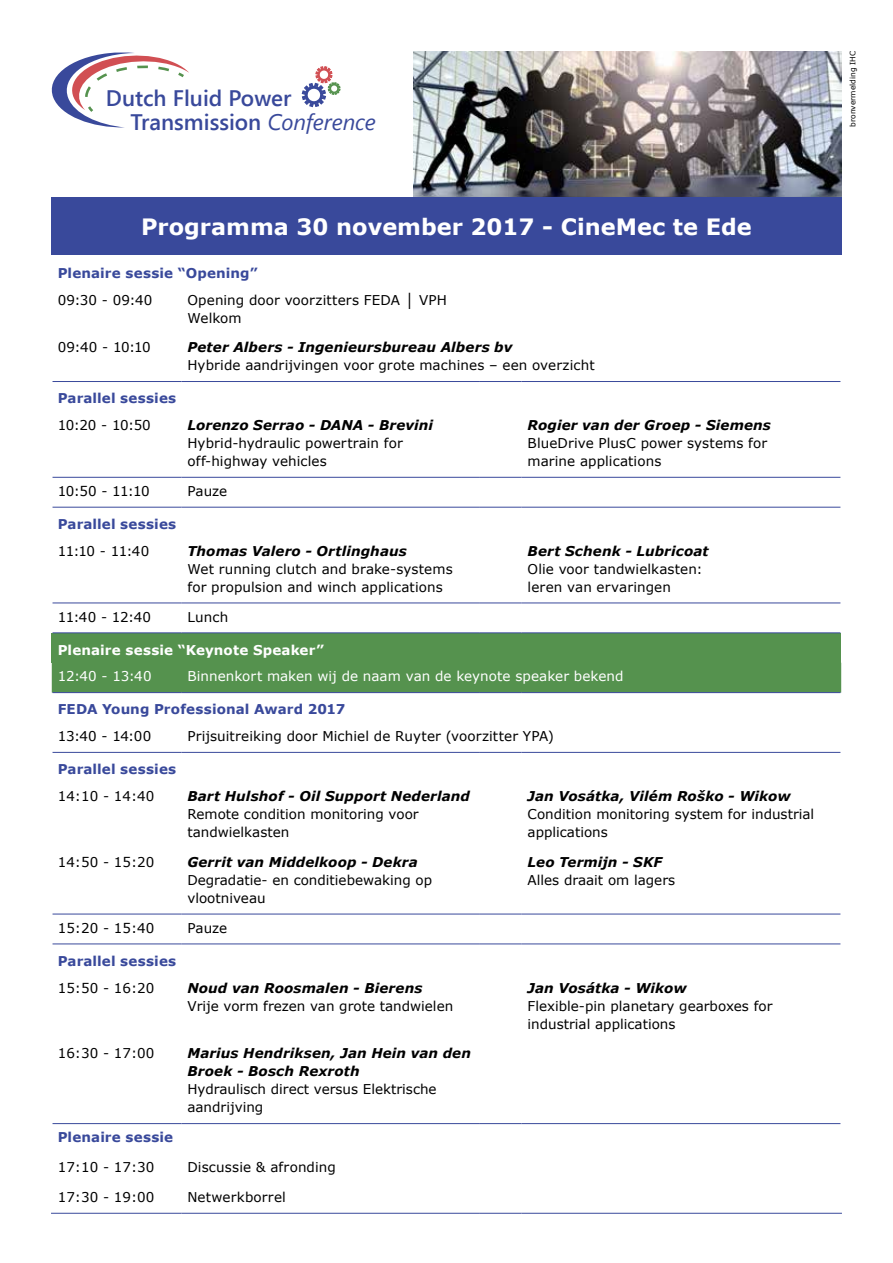
<style>
.page{position:relative;width:893px;height:1263px;background:#fff}
.page>*{position:absolute;margin:0;border:0;box-sizing:border-box;transform-origin:0 0}
.t1{font:600 22.5px/24.2px "Segoe UI";color:#39499b}
.t2{font:700 22.5px "Verdana";color:#fff}
.t3{font:13.5px/18px "Verdana";color:#000}
.t4{font:italic 700 13.5px/18px "Verdana";letter-spacing:.005em;color:#000}
.t5{font:700 13.5px "Verdana";letter-spacing:.01em;color:#39499b}
.t6{font:13.5px "Verdana";letter-spacing:.005em;color:#fff}
.t7{font:700 13.5px "Verdana";letter-spacing:.01em;color:#fff}
.t8{font:7.5px "Verdana";color:#000}
.s1{font-weight:400;font-style:italic}
</style>
<div class="page">
<img style="left:414px;top:51px;width:428px;height:147px">
<div style="left:51px;top:198px;width:791px;height:57px;background:#39499b"></div>
<div style="left:52px;top:633px;width:789px;height:30px;background:#55924e"></div>
<div style="left:52px;top:663px;width:789px;height:30px;background:#55924e"></div>
<hr style="left:53px;top:381px;width:128px;height:1px;background:#39499b">
<hr style="left:181px;top:381px;width:298px;height:1px;background:#39499b">
<hr style="left:479px;top:381px;width:43px;height:1px;background:#39499b">
<hr style="left:522px;top:381px;width:318px;height:1px;background:#39499b">
<hr style="left:53px;top:477px;width:128px;height:1px;background:#39499b">
<hr style="left:181px;top:477px;width:298px;height:1px;background:#39499b">
<hr style="left:479px;top:477px;width:43px;height:1px;background:#39499b">
<hr style="left:522px;top:477px;width:318px;height:1px;background:#39499b">
<hr style="left:53px;top:507px;width:128px;height:1px;background:#39499b">
<hr style="left:181px;top:507px;width:298px;height:1px;background:#39499b">
<hr style="left:479px;top:507px;width:43px;height:1px;background:#39499b">
<hr style="left:522px;top:507px;width:318px;height:1px;background:#39499b">
<hr style="left:53px;top:603px;width:128px;height:1px;background:#39499b">
<hr style="left:181px;top:603px;width:298px;height:1px;background:#39499b">
<hr style="left:479px;top:603px;width:43px;height:1px;background:#39499b">
<hr style="left:522px;top:603px;width:318px;height:1px;background:#39499b">
<hr style="left:53px;top:633px;width:128px;height:1px;background:#39499b">
<hr style="left:181px;top:633px;width:298px;height:1px;background:#39499b">
<hr style="left:479px;top:633px;width:43px;height:1px;background:#39499b">
<hr style="left:522px;top:633px;width:318px;height:1px;background:#39499b">
<hr style="left:53px;top:692px;width:128px;height:1px;background:#39499b">
<hr style="left:181px;top:692px;width:298px;height:1px;background:#39499b">
<hr style="left:479px;top:692px;width:43px;height:1px;background:#39499b">
<hr style="left:522px;top:692px;width:318px;height:1px;background:#39499b">
<hr style="left:53px;top:752px;width:128px;height:1px;background:#39499b">
<hr style="left:181px;top:752px;width:298px;height:1px;background:#39499b">
<hr style="left:479px;top:752px;width:43px;height:1px;background:#39499b">
<hr style="left:522px;top:752px;width:318px;height:1px;background:#39499b">
<hr style="left:53px;top:944px;width:128px;height:1px;background:#39499b">
<hr style="left:181px;top:944px;width:298px;height:1px;background:#39499b">
<hr style="left:479px;top:944px;width:43px;height:1px;background:#39499b">
<hr style="left:522px;top:944px;width:318px;height:1px;background:#39499b">
<hr style="left:51px;top:1213px;width:130px;height:1px;background:#39499b">
<hr style="left:181px;top:1213px;width:298px;height:1px;background:#39499b">
<hr style="left:479px;top:1213px;width:43px;height:1px;background:#39499b">
<hr style="left:522px;top:1213px;width:320px;height:1px;background:#39499b">
<hr style="left:53px;top:914px;width:128px;height:1px;background:#39499b">
<hr style="left:181px;top:914px;width:298px;height:1px;background:#39499b">
<hr style="left:479px;top:914px;width:43px;height:1px;background:#39499b">
<hr style="left:522px;top:914px;width:318px;height:1px;background:#39499b">
<hr style="left:53px;top:1123px;width:128px;height:1px;background:#39499b">
<hr style="left:181px;top:1123px;width:298px;height:1px;background:#39499b">
<hr style="left:479px;top:1123px;width:43px;height:1px;background:#39499b">
<hr style="left:522px;top:1123px;width:318px;height:1px;background:#39499b">
<svg style="left:51px;top:52px;width:138px;height:76px"></svg>
<svg style="left:302px;top:66px;width:38px;height:41px"></svg>
<h1 class="t1" style="left:131px;top:85px;width:247px;text-indent:-25px">Dutch Fluid Power<br>Transmission <span class="s1">Conference</span></h1>
<h1 class="t2" style="left:141px;top:211px;width:612px">Programma 30 november 2017 - CineMec te Ede</h1>
<p class="t5" style="left:58px;top:263px;width:202px">Plenaire sessie “Opening”</p>
<p class="t3" style="left:58px;top:290px;width:96px">09:30 - 09:40</p>
<p class="t3" style="left:187px;top:290px;width:261px">Opening door voorzitters FEDA │ VPH<br>Welkom</p>
<p class="t3" style="left:58px;top:338px;width:95px">09:40 - 10:10</p>
<p class="t4" style="left:187px;top:338px;width:327px">Peter Albers - Ingenieursbureau Albers bv</p>
<p class="t3" style="left:187px;top:356px;width:409px">Hybride aandrijvingen voor grote machines – een overzicht</p>
<p class="t5" style="left:58px;top:389px;width:120px">Parallel sessies</p>
<p class="t3" style="left:58px;top:416px;width:95px">10:20 - 10:50</p>
<p class="t4" style="left:187px;top:416px;width:247px">Lorenzo Serrao - DANA - Brevini</p>
<p class="t3" style="left:187px;top:434px;width:217px">Hybrid-hydraulic powertrain for off-highway vehicles</p>
<p class="t4" style="left:528px;top:416px;width:245px">Rogier van der Groep - Siemens</p>
<p class="t3" style="left:528px;top:434px;width:241px">BlueDrive PlusC power systems for marine applications</p>
<p class="t3" style="left:58px;top:482px;width:93px">10:50 - 11:10</p>
<p class="t3" style="left:187px;top:482px;width:41px">Pauze</p>
<p class="t5" style="left:58px;top:514px;width:120px">Parallel sessies</p>
<p class="t3" style="left:58px;top:542px;width:93px">11:10 - 11:40</p>
<p class="t4" style="left:187px;top:542px;width:221px">Thomas Valero - Ortlinghaus</p>
<p class="t3" style="left:187px;top:560px;width:267px">Wet running clutch and brake-systems for propulsion and winch applications</p>
<p class="t4" style="left:528px;top:542px;width:182px">Bert Schenk - Lubricoat</p>
<p class="t3" style="left:528px;top:560px;width:176px">Olie voor tandwielkasten: leren van ervaringen</p>
<p class="t3" style="left:58px;top:608px;width:95px">11:40 - 12:40</p>
<p class="t3" style="left:187px;top:608px;width:42px">Lunch</p>
<p class="t7" style="left:58px;top:640px;width:268px">Plenaire sessie “Keynote Speaker”</p>
<p class="t6" style="left:58px;top:667px;width:95px">12:40 - 13:40</p>
<p class="t6" style="left:187px;top:667px;width:438px">Binnenkort maken wij de naam van de keynote speaker bekend</p>
<p class="t5" style="left:58px;top:700px;width:289px">FEDA Young Professional Award 2017</p>
<p class="t3" style="left:58px;top:727px;width:95px">13:40 - 14:00</p>
<p class="t3" style="left:187px;top:727px;width:368px">Prijsuitreiking door Michiel de Ruyter (voorzitter YPA)</p>
<p class="t5" style="left:58px;top:760px;width:120px">Parallel sessies</p>
<p class="t3" style="left:58px;top:787px;width:98px">14:10 - 14:40</p>
<p class="t4" style="left:187px;top:787px;width:284px">Bart Hulshof - Oil Support Nederland</p>
<p class="t3" style="left:187px;top:805px;width:233px">Remote condition monitoring voor tandwielkasten</p>
<p class="t4" style="left:528px;top:787px;width:264px">Jan Vosátka, Vilém Roško - Wikow</p>
<p class="t3" style="left:528px;top:805px;width:288px">Condition monitoring system for industrial applications</p>
<p class="t3" style="left:58px;top:853px;width:98px">14:50 - 15:20</p>
<p class="t4" style="left:187px;top:853px;width:232px">Gerrit van Middelkoop - Dekra</p>
<p class="t3" style="left:187px;top:871px;width:246px">Degradatie- en conditiebewaking op vlootniveau</p>
<p class="t3" style="left:58px;top:919px;width:98px">15:20 - 15:40</p>
<p class="t3" style="left:187px;top:919px;width:41px">Pauze</p>
<p class="t5" style="left:58px;top:951px;width:120px">Parallel sessies</p>
<p class="t3" style="left:58px;top:978px;width:98px">15:50 - 16:20</p>
<p class="t4" style="left:187px;top:978px;width:237px">Noud van Roosmalen - Bierens</p>
<p class="t3" style="left:187px;top:996px;width:267px">Vrije vorm frezen van grote tandwielen</p>
<p class="t3" style="left:58px;top:1044px;width:98px">16:30 - 17:00</p>
<p class="t4" style="left:187px;top:1044px;width:285px">Marius Hendriksen, Jan Hein van den<br>Broek - Bosch Rexroth</p>
<p class="t3" style="left:187px;top:1080px;width:251px">Hydraulisch direct versus Elektrische aandrijving</p>
<p class="t5" style="left:58px;top:1128px;width:117px">Plenaire sessie</p>
<p class="t3" style="left:58px;top:1158px;width:98px">17:10 - 17:30</p>
<p class="t3" style="left:187px;top:1158px;width:150px">Discussie &amp; afronding</p>
<p class="t3" style="left:58px;top:1188px;width:98px">17:30 - 19:00</p>
<p class="t3" style="left:187px;top:1188px;width:100px">Netwerkborrel</p>
<p class="t4" style="left:528px;top:853px;width:136px">Leo Termijn - SKF</p>
<p class="t3" style="left:528px;top:871px;width:149px">Alles draait om lagers</p>
<p class="t4" style="left:528px;top:978px;width:160px">Jan Vosátka - Wikow</p>
<p class="t3" style="left:528px;top:996px;width:246px">Flexible-pin planetary gearboxes for industrial applications</p>
<p class="t8" style="left:847px;top:127px;width:77px;rotate:-90deg">bronvermelding IHC</p>
</div>
